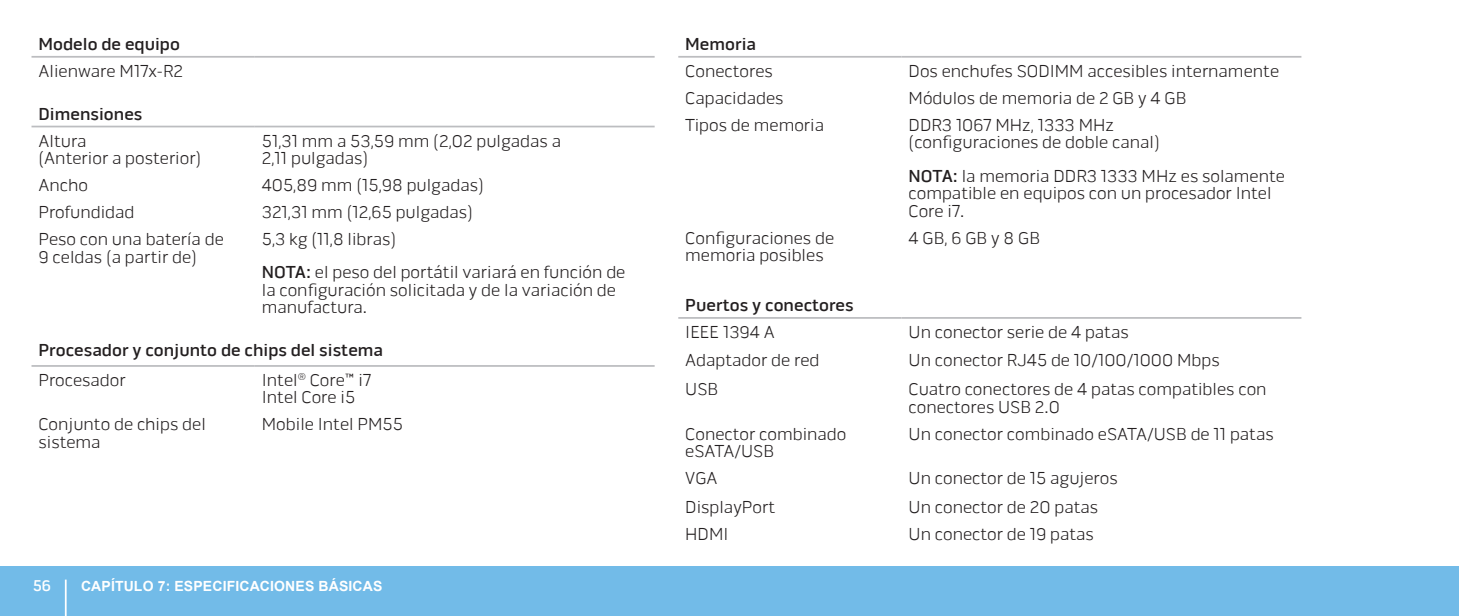
<style>
.page{position:relative;width:1459px;height:616px;background:#fff}
.page>*{position:absolute;margin:0;border:0;box-sizing:border-box;transform-origin:0 0}
.t1{font:300 17.5px/17.5px "Pill Alt 600 mg";color:#231f20}
.t2{font:500 17.5px "Pill Alt 600 mg";color:#231f20}
.t3{font:500 15.75px "Pill Alt 600 mg";color:#fff}
.t4{font:700 14px "Arial";letter-spacing:.01em;color:#fff}
.s1{font-weight:500}
</style>
<div class="page">
<div style="left:0;top:566px;width:1458px;height:49px;background:#72bbe8"></div>
<hr style="left:1458px;top:566px;width:1px;height:49px;background:#72bbe8">
<hr style="left:65px;top:579px;width:2px;height:36px;background:#fff">
<hr style="left:32px;top:56px;width:223px;height:2px;background:#bcbdc0">
<hr style="left:255px;top:56px;width:399px;height:2px;background:#bcbdc0">
<hr style="left:32px;top:125px;width:223px;height:2px;background:#bcbdc0">
<hr style="left:255px;top:125px;width:399px;height:2px;background:#bcbdc0">
<hr style="left:32px;top:365px;width:223px;height:1px;background:#bcbdc0">
<hr style="left:255px;top:365px;width:399px;height:1px;background:#bcbdc0">
<hr style="left:678px;top:56px;width:223px;height:2px;background:#bcbdc0">
<hr style="left:901px;top:56px;width:400px;height:2px;background:#bcbdc0">
<hr style="left:678px;top:317px;width:223px;height:1px;background:#bcbdc0">
<hr style="left:901px;top:317px;width:400px;height:1px;background:#bcbdc0">
<p class="t2" style="left:38px;top:34px;width:143px">Modelo de equipo</p>
<p class="t1" style="left:38px;top:62px;width:146px">Alienware M17x-R2</p>
<p class="t2" style="left:38px;top:103px;width:106px">Dimensiones</p>
<p class="t1" style="left:38px;top:132px;width:164px">Altura<br>(Anterior a posterior)</p>
<p class="t1" style="left:262px;top:132px;width:301px">51,31 mm a 53,59 mm (2,02 pulgadas a<br>2,11 pulgadas)</p>
<p class="t1" style="left:38px;top:176px;width:51px">Ancho</p>
<p class="t1" style="left:262px;top:176px;width:224px">405,89 mm (15,98 pulgadas)</p>
<p class="t1" style="left:38px;top:203px;width:97px">Profundidad</p>
<p class="t1" style="left:262px;top:203px;width:213px">321,31 mm (12,65 pulgadas)</p>
<p class="t1" style="left:38px;top:230px;width:187px">Peso con una batería de<br>9 celdas (a partir de)</p>
<p class="t1" style="left:262px;top:222px;width:365px;line-height:33.2px">5,3 kg (11,8 libras)<br><span class="s1">NOTA:</span> el peso del portátil variará en función de</p>
<p class="t1" style="left:262px;top:281px;width:356px">la configuración solicitada y de la variación de manufactura.</p>
<p class="t2" style="left:38px;top:339px;width:346px">Procesador y conjunto de chips del sistema</p>
<p class="t1" style="left:38px;top:371px;width:89px">Procesador</p>
<p class="t1" style="left:262px;top:371px;width:111px">Intel<sup>®</sup> Core™ i7<br>Intel Core i5</p>
<p class="t1" style="left:39px;top:415px;width:169px">Conjunto de chips del sistema</p>
<p class="t1" style="left:262px;top:415px;width:143px">Mobile Intel PM55</p>
<p class="t3" style="left:33px;top:576px;width:20px">56</p>
<p class="t4" style="left:81px;top:576px;width:199px">CAPÍTULO 7: ESPECIFICACIONE</p>
<p class="t4" style="left:305px;top:576px;width:79px">S BÁSICAS</p>
<p class="t2" style="left:685px;top:34px;width:72px">Memoria</p>
<p class="t1" style="left:685px;top:62px;width:89px">Conectores</p>
<p class="t1" style="left:908px;top:62px;width:372px">Dos enchufes SODIMM accesibles internamente</p>
<p class="t1" style="left:685px;top:89px;width:100px">Capacidades</p>
<p class="t1" style="left:908px;top:89px;width:279px">Módulos de memoria de 2 GB y 4 GB</p>
<p class="t1" style="left:685px;top:116px;width:140px">Tipos de memoria</p>
<p class="t1" style="left:908px;top:116px;width:253px">DDR3 1067 MHz, 1333 MHz (configuraciones de doble canal)</p>
<p class="t1" style="left:908px;top:167px;width:378px"><span class="s1">NOTA:</span> la memoria DDR3 1333 MHz es solamente compatible en equipos con un procesador Intel<br>Core i7.</p>
<p class="t1" style="left:685px;top:229px;width:150px">Configuraciones de memoria posibles</p>
<p class="t1" style="left:908px;top:229px;width:133px">4 GB, 6 GB y 8 GB</p>
<p class="t2" style="left:685px;top:294px;width:170px">Puertos y conectores</p>
<p class="t1" style="left:685px;top:323px;width:91px">IEEE 1394 A</p>
<p class="t1" style="left:908px;top:323px;width:222px">Un conector serie de 4 patas</p>
<p class="t1" style="left:685px;top:351px;width:136px">Adaptador de red</p>
<p class="t1" style="left:908px;top:351px;width:312px">Un conector RJ45 de 10/100/1000 Mbps</p>
<p class="t1" style="left:685px;top:380px;width:35px">USB</p>
<p class="t1" style="left:908px;top:380px;width:359px">Cuatro conectores de 4 patas compatibles con conectores USB 2.0</p>
<p class="t1" style="left:685px;top:424px;width:163px">Conector combinado eSATA/USB</p>
<p class="t1" style="left:908px;top:424px;width:367px">Un conector combinado eSATA/USB de 11 patas</p>
<p class="t1" style="left:685px;top:469px;width:34px">VGA</p>
<p class="t1" style="left:908px;top:469px;width:211px">Un conector de 15 agujeros</p>
<p class="t1" style="left:685px;top:497px;width:92px">DisplayPort</p>
<p class="t1" style="left:908px;top:497px;width:191px">Un conector de 20 patas</p>
<p class="t1" style="left:685px;top:524px;width:45px">HDMI</p>
<p class="t1" style="left:908px;top:524px;width:187px">Un conector de 19 patas</p>
</div>
